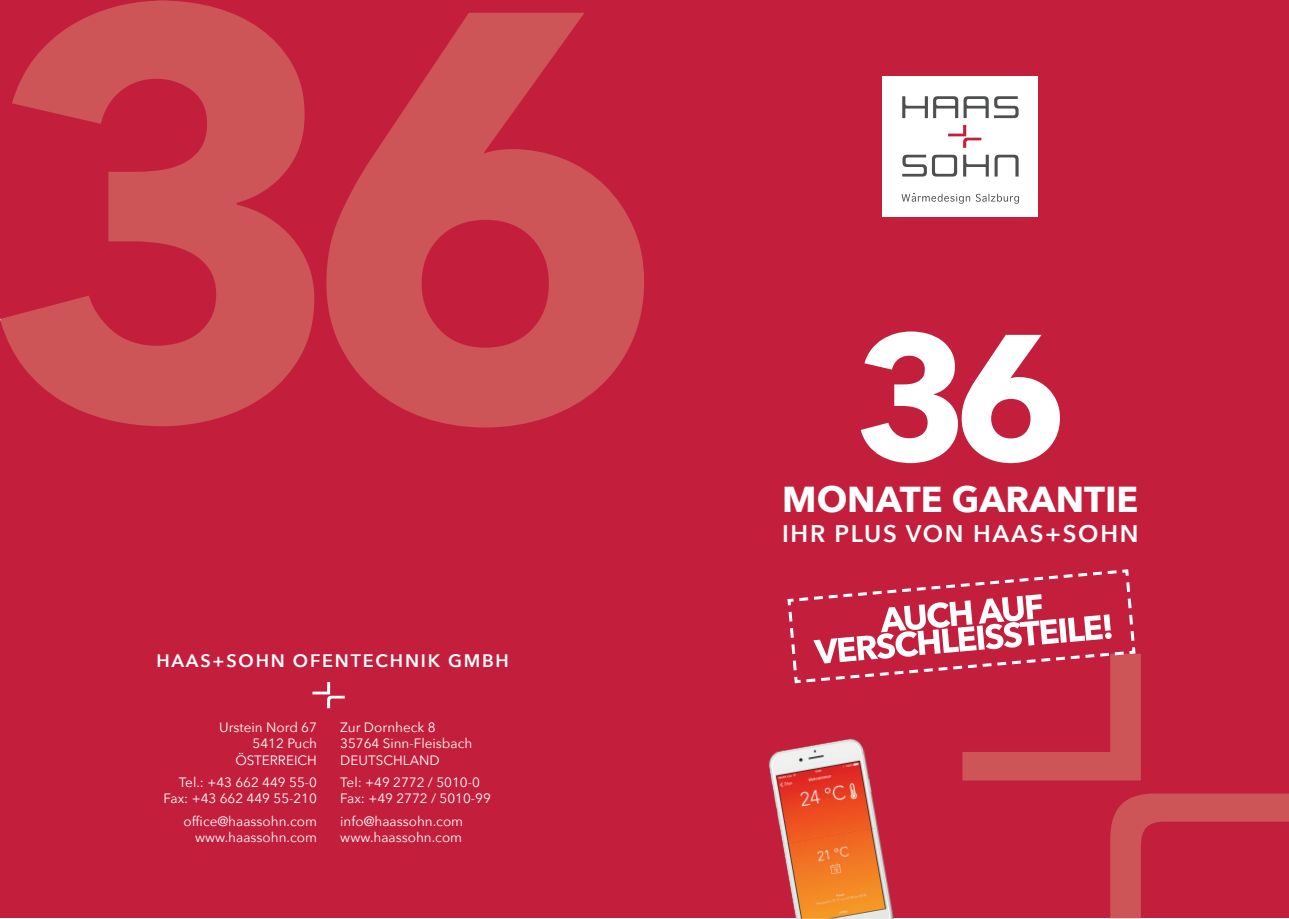
<style>
.page{position:relative;width:1289px;height:919px;background:#fff}
.page>*{position:absolute;margin:0;border:0;box-sizing:border-box;transform-origin:0 0}
.t1{font:700 36px "Avenir Next";color:#fff}
.t2{font:600 24px "Avenir Next";letter-spacing:.07em;color:#fff}
.t3{font:600 18px "Avenir Next";letter-spacing:.1em;color:#fff}
.t4{font:13.5px/16.2px "Avenir Next";color:#fff}
</style>
<div class="page">
<div style="left:1px;top:1px;width:1287px;height:917px;background:#c31f3d"></div>
<svg style="left:1px;top:1px;width:313px;height:425px;fill:#cd5457"></svg>
<svg style="left:326px;top:13px;width:318px;height:414px;fill:#cd5457"></svg>
<svg style="left:421px;top:220px;width:128px;height:127px"></svg>
<div style="left:882px;top:77px;width:156px;height:140px;background:#fff"></div>
<svg style="left:902px;top:155px;width:55px;height:21px"></svg>
<svg style="left:963px;top:155px;width:55px;height:21px"></svg>
<svg style="left:948px;top:125px;width:33px;height:23px"></svg>
<svg style="left:902px;top:96px;width:116px;height:22px"></svg>
<svg style="left:901px;top:193px;width:118px;height:11px"></svg>
<svg style="left:312px;top:682px;width:33px;height:26px"></svg>
<svg style="left:1110px;top:793px;width:178px;height:125px"></svg>
<svg style="left:860px;top:331px;width:199px;height:132px"></svg>
<img style="left:795px;top:918px;width:99px;height:1px">
<img style="left:768px;top:750px;width:109px;height:90px">
<img style="left:782px;top:827px;width:111px;height:91px">
<svg style="left:785px;top:569px;width:355px;height:211px"></svg>
<h3 class="t3" style="left:156px;top:645px;width:354px">HAAS+SOHN OFENTECHNIK GMBH</h3>
<p class="t4" style="left:219px;top:718px;width:99px;text-align:right">Urstein Nord 67<br>5412 Puch<br>ÖSTERREICH</p>
<p class="t4" style="left:164px;top:773px;width:155px;text-align:right">Tel.: +43 662 449 55-0<br>Fax: +43 662 449 55-210</p>
<p class="t4" style="left:184px;top:812px;width:135px;text-align:right">office@haassohn.com www.haassohn.com</p>
<p class="t4" style="left:340px;top:718px;width:134px">Zur Dornheck 8<br>35764 Sinn-Fleisbach<br>DEUTSCHLAND</p>
<p class="t4" style="left:340px;top:773px;width:152px">Tel: +49 2772 / 5010-0<br>Fax: +49 2772 / 5010-99</p>
<p class="t4" style="left:340px;top:812px;width:124px">info@haassohn.com www.haassohn.com</p>
<h1 class="t1" style="left:782px;top:468px;width:358px">MONATE GARANTIE</h1>
<h2 class="t2" style="left:782px;top:513px;width:358px">IHR PLUS VON HAAS+SOHN</h2>
</div>
